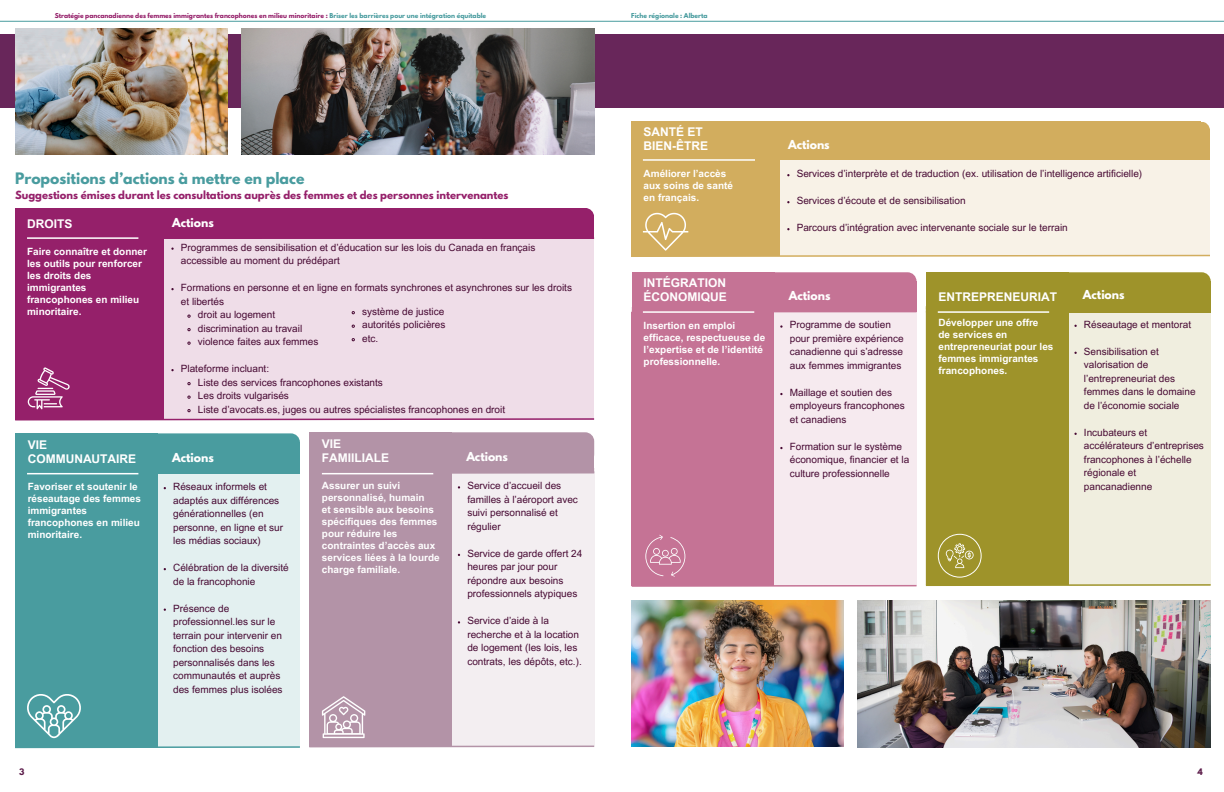
<style>
.page{position:relative;width:1224px;height:792px;background:#fff}
.page>*{position:absolute;margin:0;border:0;box-sizing:border-box;transform-origin:0 0}
.t1{font:700 14px "League Spartan";color:#499c9f}
.t2{font:700 12px/14.2px "Arial MT Pro";color:#fff}
.t3{font:700 11px "League Spartan";color:#fff}
.t4{font:10px/13.5px "Arial MT Pro";color:#460832}
.t5{font:700 10px/12px "Arial MT Pro";color:#fff}
.t6{font:700 10px "League Spartan";color:#95206a}
.t7{font:700 8px "League Spartan";color:#5c1c4a}
.t8{font:700 6px "League Spartan";color:#95206a}
.t9{font:700 6px "League Spartan";color:#499c9f}
.s1{color:#499c9f}
</style>
<div class="page">
<hr style="left:0;top:21px;width:1224px;height:1px;background:#499c9f">
<div style="left:0;top:35px;width:1224px;height:73px;background:#68265a"></div>
<img style="left:16px;top:28px;width:211px;height:127px">
<img style="left:242px;top:28px;width:353px;height:127px">
<div style="left:15px;top:234px;width:579px;height:185px;background:#efdde8"></div>
<div style="left:15px;top:239px;width:149px;height:181px;background:#95206a"></div>
<div style="left:15px;top:208px;width:579px;height:31px;background:#95206a;border-radius:9px"></div>
<div style="left:483px;top:216px;width:111px;height:23px;background:#95206a"></div>
<hr style="left:27px;top:237px;width:111px;height:2px;background:#fff">
<div style="left:16px;top:433px;width:284px;height:31px;background:#499c9f;border-radius:9px"></div>
<div style="left:15px;top:446px;width:285px;height:28px;background:#499c9f"></div>
<div style="left:15px;top:433px;width:143px;height:40px;background:#499c9f"></div>
<div style="left:15px;top:469px;width:285px;height:278px;background:#e3f0f0"></div>
<div style="left:15px;top:468px;width:143px;height:279px;background:#499c9f"></div>
<svg style="left:15px;top:746px;width:285px;height:3px"></svg>
<hr style="left:27px;top:473px;width:111px;height:1px;background:#fff">
<div style="left:309px;top:468px;width:285px;height:279px;background:#f3eef1"></div>
<div style="left:309px;top:473px;width:143px;height:274px;background:#b393a7"></div>
<svg style="left:309px;top:745px;width:286px;height:3px"></svg>
<div style="left:310px;top:432px;width:284px;height:31px;background:#b393a7;border-radius:9px"></div>
<div style="left:309px;top:445px;width:285px;height:28px;background:#b393a7"></div>
<div style="left:309px;top:432px;width:143px;height:40px;background:#b393a7"></div>
<svg style="left:322px;top:471px;width:273px;height:4px"></svg>
<hr style="left:322px;top:473px;width:111px;height:1px;background:#fff">
<img style="left:632px;top:601px;width:211px;height:145px">
<img style="left:858px;top:601px;width:353px;height:146px">
<div style="left:631px;top:146px;width:579px;height:110px;background:#f8f2e7"></div>
<div style="left:631px;top:151px;width:149px;height:105px;background:#d2ad5e"></div>
<div style="left:631px;top:122px;width:579px;height:30px;background:#d2ad5e;border-radius:9px"></div>
<hr style="left:643px;top:159px;width:112px;height:2px;background:#fff">
<div style="left:632px;top:307px;width:285px;height:279px;background:#f6eaef"></div>
<div style="left:632px;top:312px;width:142px;height:274px;background:#c57395"></div>
<svg style="left:631px;top:584px;width:286px;height:3px"></svg>
<div style="left:632px;top:272px;width:284px;height:31px;background:#c57395;border-radius:9px"></div>
<div style="left:632px;top:285px;width:285px;height:26px;background:#c57395"></div>
<div style="left:801px;top:282px;width:116px;height:23px;background:#c57395"></div>
<div style="left:632px;top:272px;width:142px;height:40px;background:#c57395"></div>
<hr style="left:632px;top:311px;width:285px;height:1px;background:#c57395">
<hr style="left:643px;top:311px;width:111px;height:2px;background:#fff">
<div style="left:926px;top:306px;width:285px;height:279px;background:#f0eedf"></div>
<div style="left:926px;top:311px;width:142px;height:274px;background:#9e932a"></div>
<svg style="left:925px;top:583px;width:286px;height:4px"></svg>
<div style="left:926px;top:272px;width:285px;height:31px;background:#9e932a;border-radius:9px"></div>
<div style="left:926px;top:285px;width:285px;height:28px;background:#9e932a"></div>
<div style="left:926px;top:272px;width:143px;height:40px;background:#9e932a"></div>
<hr style="left:938px;top:311px;width:111px;height:2px;background:#fff">
<div style="left:780px;top:133px;width:430px;height:27px;background:#d2ad5e"></div>
<svg style="left:322px;top:696px;width:43px;height:42px"></svg>
<svg style="left:645px;top:535px;width:40px;height:42px"></svg>
<svg style="left:938px;top:534px;width:43px;height:43px"></svg>
<svg style="left:27px;top:694px;width:54px;height:44px"></svg>
<svg style="left:187px;top:314px;width:4px;height:4px"></svg>
<svg style="left:187px;top:328px;width:4px;height:4px"></svg>
<svg style="left:187px;top:341px;width:4px;height:4px"></svg>
<svg style="left:15px;top:367px;width:580px;height:54px"></svg>
<svg style="left:351px;top:311px;width:4px;height:4px"></svg>
<svg style="left:351px;top:324px;width:4px;height:4px"></svg>
<svg style="left:351px;top:338px;width:4px;height:4px"></svg>
<svg style="left:631px;top:213px;width:579px;height:44px"></svg>
<p class="t8" style="left:55px;top:13px;width:433px">Stratégie pancanadienne des femmes immigrantes francophones en milieu minoritaire : <span class="s1">Briser les barrières pour une intégration équitable</span></p>
<h2 class="t9" style="left:631px;top:13px;width:78px">Fiche régionale : Alberta</h2>
<p class="t1" style="left:15px;top:171px;width:291px">Propositions d’actions à mettre en place</p>
<p class="t6" style="left:15px;top:190px;width:495px">Suggestions émises durant les consultations auprès des femmes et des personnes intervenantes</p>
<p class="t2" style="left:27px;top:218px;width:47px">DROITS</p>
<p class="t5" style="left:27px;top:247px;width:121px">Faire connaître et donner les outils pour renforcer les droits des immigrantes francophones en milieu minoritaire.</p>
<p class="t2" style="left:28px;top:439px;width:110px">VIE<br>COMMUNAUTAIRE</p>
<p class="t5" style="left:28px;top:482px;width:115px">Favoriser et soutenir le réseautage des femmes immigrantes francophones en milieu minoritaire.</p>
<p class="t3" style="left:172px;top:217px;width:43px">Actions</p>
<p class="t4" style="left:181px;top:242px;width:356px">Programmes de sensibilisation et d’éducation sur les lois du Canada en français accessible au moment du prédépart</p>
<p class="t4" style="left:181px;top:282px;width:393px">Formations en personne et en ligne en formats synchrones et asynchrones sur les droits et libertés</p>
<p class="t4" style="left:198px;top:309px;width:79px">droit au logement</p>
<p class="t4" style="left:198px;top:323px;width:106px">discrimination au travail</p>
<p class="t4" style="left:198px;top:336px;width:122px">violence faites aux femmes</p>
<p class="t4" style="left:181px;top:363px;width:90px">Plateforme incluant:</p>
<p class="t4" style="left:198px;top:377px;width:187px">Liste des services francophones existants</p>
<p class="t4" style="left:198px;top:390px;width:93px">Les droits vulgarisés</p>
<p class="t4" style="left:198px;top:404px;width:309px">Liste d’avocats.es, juges ou autres spécialistes francophones en droit</p>
<p class="t4" style="left:362px;top:306px;width:84px">système de justice</p>
<p class="t4" style="left:362px;top:319px;width:85px">autorités policières</p>
<p class="t4" style="left:362px;top:333px;width:18px">etc.</p>
<p class="t3" style="left:172px;top:452px;width:43px">Actions</p>
<h2 class="t4" style="left:173px;top:481px;width:112px">Réseaux informels et adaptés aux différences générationnelles (en personne, en ligne et sur les médias sociaux)</h2>
<h3 class="t4" style="left:173px;top:562px;width:117px">Célébration de la diversité de la francophonie</h3>
<h3 class="t4" style="left:173px;top:603px;width:111px">Présence de professionnel.les sur le terrain pour intervenir en fonction des besoins personnalisés dans les communautés et auprès des femmes plus isolées</h3>
<h2 class="t2" style="left:322px;top:438px;width:69px">VIE<br>FAMIILIALE</h2>
<h4 class="t5" style="left:322px;top:481px;width:104px">Assurer un suivi personnalisé, humain</h4>
<p class="t5" style="left:322px;top:505px;width:119px">et sensible aux besoins spécifiques des femmes pour réduire les contraintes d’accès aux services liées à la lourde charge familiale.</p>
<p class="t3" style="left:466px;top:451px;width:43px">Actions</p>
<h2 class="t4" style="left:467px;top:480px;width:112px">Service d’accueil des familles à l’aéroport avec suivi personnalisé et régulier</h2>
<h4 class="t4" style="left:467px;top:548px;width:117px">Service de garde offert 24 heures par jour pour répondre aux besoins professionnels atypiques</h4>
<p class="t4" style="left:467px;top:615px;width:116px">Service d’aide à la recherche et à la location de logement (les lois, les contrats, les dépôts, etc.).</p>
<p class="t2" style="left:644px;top:126px;width:66px">SANTÉ ET<br>BIEN-ÊTRE</p>
<p class="t5" style="left:644px;top:169px;width:91px">Améliorer l’accès aux soins de santé</p>
<p class="t5" style="left:644px;top:193px;width:57px">en français.</p>
<p class="t2" style="left:644px;top:277px;width:85px">INTÉGRATION<br>ÉCONOMIQUE</p>
<p class="t5" style="left:644px;top:321px;width:123px">Insertion en emploi efficace, respectueuse de l’expertise et de l’identité professionnelle.</p>
<h4 class="t3" style="left:788px;top:139px;width:43px">Actions</h4>
<p class="t4" style="left:797px;top:168px;width:347px">Services d’interprète et de traduction (ex. utilisation de l’intelligence artificielle)</p>
<p class="t4" style="left:797px;top:195px;width:170px">Services d’écoute et de sensibilisation</p>
<h5 class="t4" style="left:797px;top:222px;width:273px">Parcours d’intégration avec intervenante sociale sur le terrain</h5>
<p class="t3" style="left:789px;top:290px;width:43px">Actions</p>
<p class="t4" style="left:790px;top:319px;width:115px">Programme de soutien pour première expérience canadienne qui s’adresse aux femmes immigrantes</p>
<p class="t4" style="left:790px;top:387px;width:117px">Maillage et soutien des employeurs francophones et canadiens</p>
<p class="t4" style="left:790px;top:441px;width:121px">Formation sur le système économique, financier et la culture professionnelle</p>
<h4 class="t2" style="left:939px;top:291px;width:120px">ENTREPRENEURIAT</h4>
<h3 class="t5" style="left:939px;top:318px;width:116px">Développer une offre<br>de services en entrepreneuriat pour les femmes immigrantes francophones.</h3>
<p class="t3" style="left:1083px;top:290px;width:43px">Actions</p>
<p class="t4" style="left:1084px;top:319px;width:109px">Réseautage et mentorat</p>
<p class="t4" style="left:1084px;top:346px;width:113px">Sensibilisation et valorisation de l’entrepreneuriat des femmes dans le domaine de l’économie sociale</p>
<p class="t4" style="left:1084px;top:427px;width:121px">Incubateurs et accélérateurs d’entreprises francophones à l’échelle régionale et pancanadienne</p>
<h3 class="t7" style="left:19px;top:768px;width:7px">3</h3>
<p class="t7" style="left:1198px;top:768px;width:7px">4</p>
</div>
